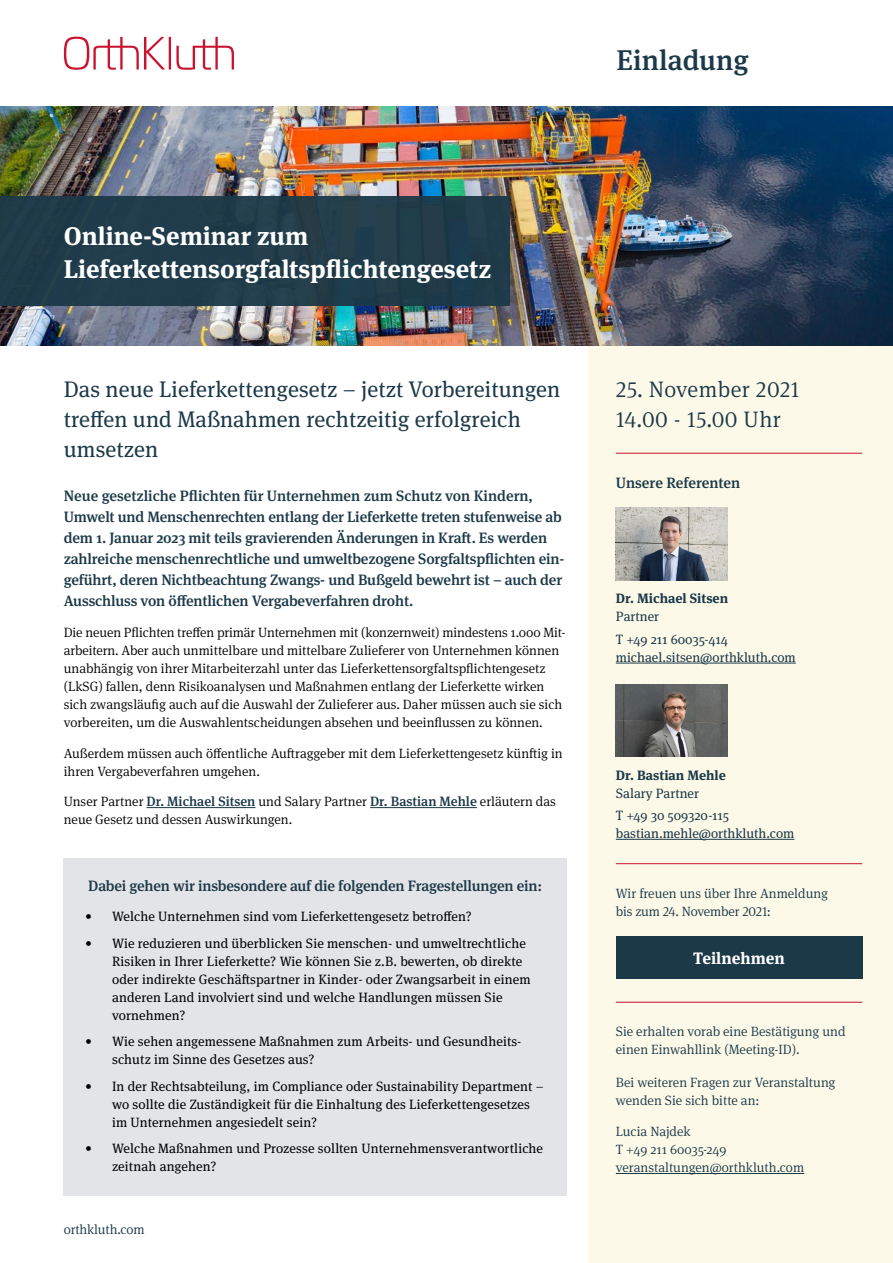
<style>
.page{position:relative;width:893px;height:1263px;background:#fff}
.page>*{position:absolute;margin:0;border:0;box-sizing:border-box;transform-origin:0 0}
.t1{font:500 28.5px "Meta Serif Pro";color:#1c3948}
.t2{font:700 25.5px/33px "Meta Serif Pro";color:#fff}
.t3{font:22.5px/30px "Meta Serif Pro";letter-spacing:.005em;color:#1c3948}
.t4{font:300 22.5px/30px "Meta Serif Pro";letter-spacing:.02em;color:#1c3948}
.t5{font:700 16.5px "Meta Serif Pro";color:#fff}
.t6{font:500 15px/21px "Meta Serif Pro";letter-spacing:-.01em;color:#1c3948}
.t7{font:300 13.5px/18px "Meta Serif Pro";color:#000}
.t8{font:13.5px/18px "Meta Serif Pro";letter-spacing:.01em;color:#000}
.t9{font:300 13.5px/18px "Meta Serif Pro";color:#1c3948}
.t10{font:13.5px "Meta Serif Pro";color:#1b3948}
.t11{font:13.5px/22.2px "Meta Serif Pro";color:#1c3948}
.t12{font:300 13.5px "Meta Serif Pro";color:#1b3948}
.t13{font:700 13.5px "Meta Serif Pro";color:#1c3948}
.s1{font-weight:500;color:#1b3948}
</style>
<div class="page">
<svg style="left:64px;top:37px;width:170px;height:33px"></svg>
<hr style="left:147px;top:807px;width:108px;height:1px;background:#1b3948">
<hr style="left:370px;top:807px;width:107px;height:1px;background:#1b3948">
<div style="left:588px;top:345px;width:305px;height:918px;background:#fcf9e9"></div>
<hr style="left:616px;top:1173px;width:188px;height:1px;background:#1b3948">
<hr style="left:616px;top:453px;width:246px;height:1px;background:#c91430">
<hr style="left:616px;top:863px;width:246px;height:1px;background:#c91430">
<hr style="left:616px;top:1002px;width:246px;height:1px;background:#c91430">
<div style="left:616px;top:936px;width:246px;height:42px;background:#1c3948"></div>
<hr style="left:616px;top:663px;width:180px;height:1px;background:#1b3948">
<img style="left:616px;top:508px;width:111px;height:72px">
<hr style="left:616px;top:839px;width:178px;height:1px;background:#1b3948">
<img style="left:616px;top:684px;width:111px;height:72px">
<div style="left:64px;top:858px;width:503px;height:337px;background:#e3e4e8"></div>
<img style="left:0;top:106px;width:893px;height:239px">
<div style="left:0;top:197px;width:509px;height:109px;background:#1c3948"></div>
<h1 class="t1" style="left:617px;top:38px;width:134px">Einladung</h1>
<h2 class="t2" style="left:64px;top:217px;width:429px">Online-Seminar zum<br>Lieferkettensorgfaltspflichtengesetz</h2>
<h3 class="t3" style="left:64px;top:373px;width:498px">Das neue Lieferkettengesetz – jetzt Vorbereitungen treffen und Maßnahmen rechtzeitig erfolgreich umsetzen</h3>
<p class="t6" style="left:64px;top:484px;width:502px">Neue gesetzliche Pflichten für Unternehmen zum Schutz von Kindern, Umwelt und Menschenrechten entlang der Lieferkette treten stufenweise ab dem 1. Januar 2023 mit teils gravierenden Änderungen in Kraft. Es werden zahlreiche menschenrechtliche und umweltbezogene Sorgfaltspflichten ein&shy;geführt, deren Nichtbeachtung Zwangs- und Bußgeld bewehrt ist – auch der Ausschluss von öffentlichen Vergabeverfahren droht.</p>
<p class="t7" style="left:64px;top:622px;width:503px">Die neuen Pflichten treffen primär Unternehmen mit (konzernweit) mindestens 1.000 Mit&shy;arbeitern. Aber auch unmittelbare und mittelbare Zulieferer von Unternehmen können unabhängig von ihrer Mitarbeiterzahl unter das Lieferkettensorgfaltspflichtengesetz (LkSG) fallen, denn Risikoanalysen und Maßnahmen entlang der Lieferkette wirken sich zwangsläufig auch auf die Auswahl der Zulieferer aus. Daher müssen auch sie sich vorbereiten, um die Auswahlentscheidungen absehen und beeinflussen zu können.</p>
<p class="t7" style="left:64px;top:743px;width:500px">Außerdem müssen auch öffentliche Auftraggeber mit dem Lieferkettengesetz künftig in ihren Vergabeverfahren umgehen.</p>
<p class="t7" style="left:64px;top:792px;width:494px">Unser Partner <span class="s1">Dr. Michael Sitsen</span> und Salary Partner <span class="s1">Dr. Bastian Mehle</span> erläutern das neue Gesetz und dessen Auswirkungen.</p>
<p class="t6" style="left:88px;top:874px;width:455px">Dabei gehen wir insbesondere auf die folgenden Fragestellungen ein:</p>
<p class="t8" style="left:85px;top:907px;width:388px">• Welche Unternehmen sind vom Lieferkettengesetz betroffen?</p>
<p class="t8" style="left:112px;top:933px;width:420px;text-indent:-27px">• Wie reduzieren und überblicken Sie menschen- und umweltrechtliche Risiken in Ihrer Lieferkette? Wie können Sie z.B. bewerten, ob direkte oder indirekte Geschäftspartner in Kinder- oder Zwangsarbeit in einem anderen Land involviert sind und welche Handlungen müssen Sie vornehmen?</p>
<p class="t8" style="left:112px;top:1032px;width:409px;text-indent:-27px">• Wie sehen angemessene Maßnahmen zum Arbeits- und Gesundheits&shy;schutz im Sinne des Gesetzes aus?</p>
<p class="t8" style="left:112px;top:1076px;width:433px;text-indent:-27px">• In der Rechtsabteilung, im Compliance oder Sustainability Department – wo sollte die Zuständigkeit für die Einhaltung des Lieferkettengesetzes im Unternehmen angesiedelt sein?</p>
<p class="t8" style="left:112px;top:1139px;width:433px;text-indent:-27px">• Welche Maßnahmen und Prozesse sollten Unternehmensverantwortliche zeitnah angehen?</p>
<p class="t12" style="left:64px;top:1219px;width:82px">orthkluth.com</p>
<h3 class="t4" style="left:616px;top:373px;width:185px">25. November 2021<br>14.00 - 15.00 Uhr</h3>
<p class="t6" style="left:616px;top:472px;width:126px">Unsere Referenten</p>
<p class="t13" style="left:616px;top:588px;width:114px">Dr. Michael Sitsen</p>
<p class="t11" style="left:616px;top:605px;width:114px">Partner<br>T +49 211 60035-414</p>
<p class="t10" style="left:616px;top:647px;width:181px">michael.sitsen@orthkluth.com</p>
<p class="t13" style="left:616px;top:764px;width:112px">Dr. Bastian Mehle</p>
<p class="t11" style="left:616px;top:781px;width:115px">Salary Partner<br>T +49 30 509320-115</p>
<p class="t10" style="left:616px;top:823px;width:180px">bastian.mehle@orthkluth.com</p>
<p class="t9" style="left:616px;top:883px;width:214px">Wir freuen uns über Ihre Anmeldung bis zum 24. November 2021:</p>
<p class="t5" style="left:693px;top:944px;width:93px">Teilnehmen</p>
<p class="t9" style="left:616px;top:1022px;width:231px">Sie erhalten vorab eine Bestätigung und einen Einwahllink (Meeting-ID).</p>
<p class="t9" style="left:616px;top:1073px;width:221px">Bei weiteren Fragen zur Veranstaltung wenden Sie sich bitte an:</p>
<p class="t9" style="left:616px;top:1122px;width:112px">Lucia Najdek<br>T +49 211 60035-249</p>
<p class="t12" style="left:616px;top:1158px;width:190px">veranstaltungen@orthkluth.com</p>
</div>
